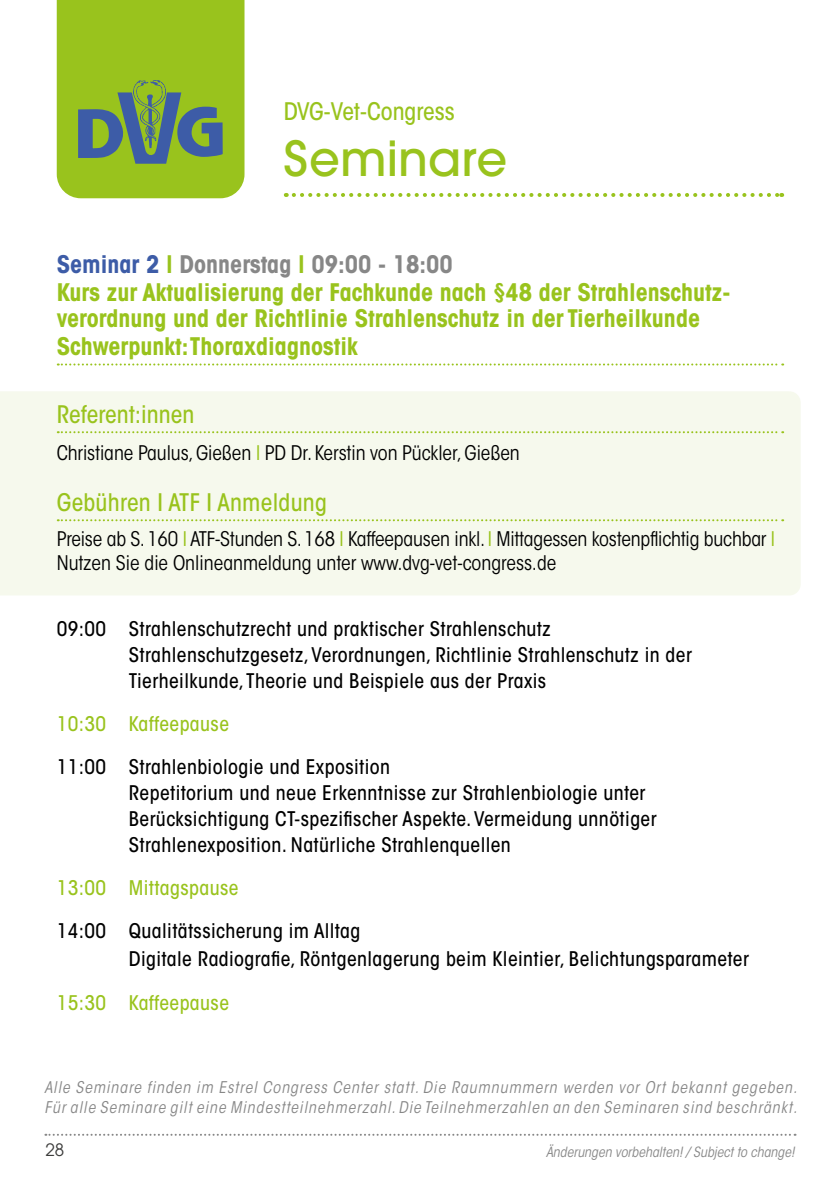
<style>
.page{position:relative;width:840px;height:1191px;background:#fff}
.page>*{position:absolute;margin:0;border:0;box-sizing:border-box;transform-origin:0 0}
.t1{font:500 48px "ITC Avant Garde Std";color:#99c31d}
.t2{font:700 condensed 24px/27.4px "ITC Avant Garde Std";color:#99c31d}
.t3{font:500 condensed 24px "ITC Avant Garde Std";color:#99c31d}
.t4{font:500 condensed 20px/26px "ITC Avant Garde Std";letter-spacing:.02em;color:#000}
.t5{font:condensed 20px/24px "ITC Avant Garde Std";letter-spacing:-.005em;color:#000}
.t6{font:500 condensed 20px "ITC Avant Garde Std";letter-spacing:.02em;color:#99c31d}
.t7{font:17px "ITC Avant Garde Std";color:#3c3c3b}
.t8{font:italic condensed 16px/20px "ITC Avant Garde Std";letter-spacing:.06em;color:#878787}
.t9{font:italic condensed 14px "ITC Avant Garde Std";color:#878787}
.s1{color:#3d5ca7}
.s2{color:#878787}
.s3{color:#99c31d}
</style>
<div class="page">
<svg style="left:45px;top:1133px;width:750px;height:2px"></svg>
<div style="left:0;top:391px;width:800px;height:204px;background:#f6f9ed"></div>
<svg style="left:293px;top:193px;width:488px;height:4px"></svg>
<svg style="left:57px;top:0;width:187px;height:198px;background:#8bb432"></svg>
<svg style="left:58px;top:363px;width:724px;height:2px"></svg>
<svg style="left:58px;top:431px;width:724px;height:2px"></svg>
<svg style="left:58px;top:519px;width:724px;height:2px"></svg>
<p class="t3" style="left:283px;top:96px;width:172px">DVG-Vet-Congress</p>
<h1 class="t1" style="left:283px;top:128px;width:225px">Seminare</h1>
<p class="t2" style="left:57px;top:250px;width:674px"><span class="s1">Seminar 2</span> l <span class="s2">Donnerstag</span> l <span class="s2">09:00 - 18:00<br></span>Kurs zur Aktualisierung der Fachkunde nach §48 der Strahlenschutz&shy;verordnung und der Richtlinie Strahlenschutz in der Tierheilkunde Schwerpunkt:Thoraxdiagnostik</p>
<p class="t3" style="left:57px;top:399px;width:139px">Referent:innen</p>
<p class="t5" style="left:57px;top:441px;width:464px">Christiane Paulus, Gießen <span class="s3">I</span> PD Dr. Kerstin von Pückler, Gießen</p>
<p class="t3" style="left:57px;top:487px;width:271px">Gebühren I ATF I Anmeldung</p>
<p class="t5" style="left:57px;top:527px;width:719px">Preise ab S. 160 <span class="s3">I</span> ATF-Stunden S. 168 <span class="s3">I</span> Kaffeepausen inkl. <span class="s3">I</span> Mittagessen kostenpflichtig buchbar <span class="s3">I<br></span>Nutzen Sie die Onlineanmeldung unter www.dvg-vet-congress.de</p>
<p class="t4" style="left:129px;top:615px;width:564px;text-indent:-72px">09:00 Strahlenschutzrecht und praktischer Strahlenschutz<br>Strahlenschutzgesetz, Verordnungen, Richtlinie Strahlenschutz in der<br>Tierheilkunde, Theorie und Beispiele aus der Praxis</p>
<p class="t6" style="left:57px;top:711px;width:174px">10:30 Kaffeepause</p>
<p class="t4" style="left:129px;top:753px;width:529px;text-indent:-72px">11:00 Strahlenbiologie und Exposition<br>Repetitorium und neue Erkenntnisse zur Strahlenbiologie unter Berücksichtigung CT-spezifischer Aspekte. Vermeidung unnötiger Strahlenexposition. Natürliche Strahlenquellen</p>
<p class="t6" style="left:57px;top:875px;width:183px">13:00 Mittagspause</p>
<p class="t4" style="left:129px;top:916px;width:621px;line-height:28.8px;text-indent:-72px">14:00 Qualitätssicherung im Alltag<br>Digitale Radiografie, Röntgenlagerung beim Kleintier, Belichtungsparameter</p>
<p class="t6" style="left:57px;top:990px;width:174px">15:30 Kaffeepause</p>
<p class="t8" style="left:44px;top:1078px;width:753px">Alle Seminare finden im Estrel Congress Center statt. Die Raumnummern werden vor Ort bekannt gegeben.<br>Für alle Seminare gilt eine Mindestteilnehmerzahl. Die Teilnehmerzahlen an den Seminaren sind beschränkt.</p>
<p class="t7" style="left:45px;top:1139px;width:20px">28</p>
<p class="t9" style="left:545px;top:1143px;width:250px">Änderungen vorbehalten! / Subject to change!</p>
</div>
